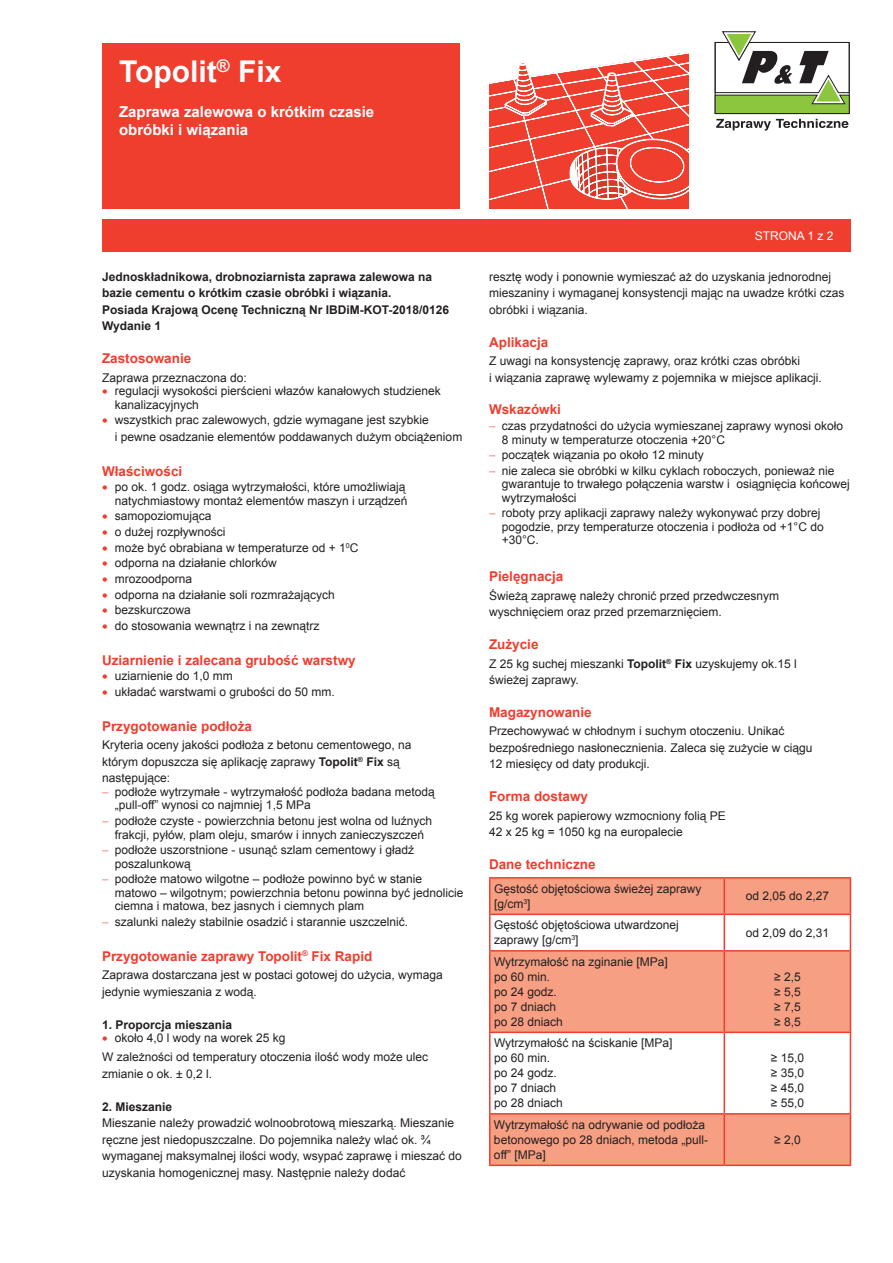
<style>
.page{position:relative;width:893px;height:1263px;background:#fff}
.page>*{position:absolute;margin:0;border:0;box-sizing:border-box;transform-origin:0 0}
.t1{font:700 30px "Arial";color:#fff}
.t2{font:700 15px/18px "Arial";color:#fff}
.t3{font:700 13.5px "Arial";color:#ef3e2e}
.t4{font:12px/15px "Arial";color:#231f20}
.t5{font:700 12px/16.5px "Arial";color:#231f20}
.t6{font:12px "Arial";color:#fff}
.s1{color:#ef3e2e}
.s2{font-weight:700}
</style>
<div class="page">
<svg style="left:489px;top:52px;width:200px;height:156px"></svg>
<div style="left:102px;top:219px;width:748px;height:33px;background:#ef3e2e"></div>
<svg style="left:714px;top:31px;width:136px;height:99px"></svg>
<div style="left:490px;top:878px;width:360px;height:286px;background:#f69f83"></div>
<svg style="left:490px;top:915px;width:360px;height:198px"></svg>
<hr style="left:489px;top:877px;width:235px;height:1px;background:#ef3e2e">
<hr style="left:489px;top:878px;width:1px;height:35px;background:#ef3e2e">
<hr style="left:724px;top:877px;width:127px;height:1px;background:#ef3e2e">
<hr style="left:724px;top:878px;width:1px;height:35px;background:#ef3e2e">
<hr style="left:850px;top:878px;width:1px;height:35px;background:#ef3e2e">
<hr style="left:489px;top:913px;width:235px;height:2px;background:#ef3e2e">
<hr style="left:489px;top:915px;width:1px;height:35px;background:#ef3e2e">
<hr style="left:724px;top:913px;width:127px;height:2px;background:#ef3e2e">
<hr style="left:724px;top:915px;width:1px;height:35px;background:#ef3e2e">
<hr style="left:850px;top:915px;width:1px;height:35px;background:#ef3e2e">
<hr style="left:489px;top:950px;width:235px;height:1px;background:#ef3e2e">
<hr style="left:489px;top:951px;width:1px;height:80px;background:#ef3e2e">
<hr style="left:724px;top:950px;width:127px;height:1px;background:#ef3e2e">
<hr style="left:724px;top:951px;width:1px;height:80px;background:#ef3e2e">
<hr style="left:850px;top:951px;width:1px;height:80px;background:#ef3e2e">
<hr style="left:489px;top:1031px;width:235px;height:2px;background:#ef3e2e">
<hr style="left:489px;top:1033px;width:1px;height:80px;background:#ef3e2e">
<hr style="left:724px;top:1031px;width:127px;height:2px;background:#ef3e2e">
<hr style="left:724px;top:1033px;width:1px;height:80px;background:#ef3e2e">
<hr style="left:850px;top:1033px;width:1px;height:80px;background:#ef3e2e">
<hr style="left:489px;top:1113px;width:235px;height:1px;background:#ef3e2e">
<hr style="left:489px;top:1114px;width:1px;height:50px;background:#ef3e2e">
<hr style="left:724px;top:1113px;width:127px;height:1px;background:#ef3e2e">
<hr style="left:724px;top:1114px;width:1px;height:50px;background:#ef3e2e">
<hr style="left:850px;top:1114px;width:1px;height:50px;background:#ef3e2e">
<hr style="left:489px;top:1164px;width:235px;height:2px;background:#ef3e2e">
<hr style="left:724px;top:1164px;width:127px;height:2px;background:#ef3e2e">
<div style="left:102px;top:43px;width:357px;height:166px;background:#ef3e2e"></div>
<h1 class="t1" style="left:119px;top:50px;width:164px">Topolit<sup>®</sup> Fix</h1>
<p class="t2" style="left:119px;top:103px;width:257px">Zaprawa zalewowa o krótkim czasie obróbki i wiązania</p>
<p class="t5" style="left:102px;top:269px;width:349px">Jednoskładnikowa, drobnoziarnista zaprawa zalewowa na bazie cementu o krótkim czasie obróbki i wiązania.<br>Posiada Krajową Ocenę Techniczną Nr IBDiM-KOT-2018/0126<br>Wydanie 1</p>
<p class="t3" style="left:102px;top:349px;width:91px">Zastosowanie</p>
<p class="t4" style="left:102px;top:370px;width:146px">Zaprawa przeznaczona do:</p>
<p class="t4" style="left:115px;top:384px;width:328px;line-height:13.5px;text-indent:-13px"><span class="s1">•</span> regulacji wysokości pierścieni włazów kanałowych studzienek kanalizacyjnych</p>
<p class="t4" style="left:115px;top:412px;width:349px;line-height:16.5px;text-indent:-13px"><span class="s1">•</span> wszystkich prac zalewowych, gdzie wymagane jest szybkie<br>i pewne osadzanie elementów poddawanych dużym obciążeniom</p>
<p class="t3" style="left:102px;top:461px;width:82px">Właściwości</p>
<p class="t4" style="left:102px;top:480px;width:307px;line-height:13.5px;text-align:right"><span class="s1">•</span> po ok. 1 godz. osiąga wytrzymałości, które umożliwiają natychmiastowy montaż elementów maszyn i urządzeń</p>
<p class="t4" style="left:102px;top:509px;width:111px"><span class="s1">•</span> samopoziomująca</p>
<p class="t4" style="left:102px;top:524px;width:125px"><span class="s1">•</span> o dużej rozpływności</p>
<p class="t4" style="left:102px;top:540px;width:258px"><span class="s1">•</span> może być obrabiana w temperaturze od + 1<sup>0</sup>C</p>
<p class="t4" style="left:102px;top:555px;width:176px"><span class="s1">•</span> odporna na działanie chlorków</p>
<p class="t4" style="left:102px;top:571px;width:92px"><span class="s1">•</span> mrozoodporna</p>
<p class="t4" style="left:102px;top:587px;width:234px"><span class="s1">•</span> odporna na działanie soli rozmrażających</p>
<p class="t4" style="left:102px;top:602px;width:90px"><span class="s1">•</span> bezskurczowa</p>
<p class="t4" style="left:102px;top:618px;width:219px"><span class="s1">•</span> do stosowania wewnątrz i na zewnątrz</p>
<p class="t3" style="left:102px;top:650px;width:255px">Uziarnienie i zalecana grubość warstwy</p>
<p class="t4" style="left:102px;top:668px;width:132px"><span class="s1">•</span> uziarnienie do 1,0 mm</p>
<p class="t4" style="left:102px;top:684px;width:234px"><span class="s1">•</span> układać warstwami o grubości do 50 mm.</p>
<p class="t3" style="left:102px;top:717px;width:152px">Przygotowanie podłoża</p>
<p class="t4" style="left:102px;top:737px;width:311px;line-height:16.5px">Kryteria oceny jakości podłoża z betonu cementowego, na którym dopuszcza się aplikację zaprawy <span class="s2">Topolit</span><sup>®</sup> <span class="s2">Fix</span> są następujące:</p>
<p class="t4" style="left:115px;top:785px;width:322px;line-height:13.5px;text-indent:-13px"><span class="s1">−</span> podłoże wytrzymałe - wytrzymałość podłoża badana metodą „pull-off” wynosi co najmniej 1,5 MPa</p>
<p class="t4" style="left:102px;top:814px;width:332px;line-height:13.5px;text-align:center"><span class="s1">−</span> podłoże czyste - powierzchnia betonu jest wolna od luźnych frakcji, pyłów, plam oleju, smarów i innych zanieczyszczeń</p>
<p class="t4" style="left:115px;top:843px;width:301px;line-height:13.5px;text-indent:-13px"><span class="s1">−</span> podłoże uszorstnione - usunąć szlam cementowy i gładź poszalunkową</p>
<p class="t4" style="left:115px;top:872px;width:350px;line-height:13.5px;text-indent:-13px"><span class="s1">−</span> podłoże matowo wilgotne – podłoże powinno być w stanie matowo – wilgotnym; powierzchnia betonu powinna być jednolicie ciemna i matowa, bez jasnych i ciemnych plam</p>
<p class="t4" style="left:102px;top:914px;width:308px"><span class="s1">−</span> szalunki należy stabilnie osadzić i starannie uszczelnić.</p>
<p class="t3" style="left:102px;top:946px;width:272px">Przygotowanie zaprawy Topolit<sup>®</sup> Fix Rapid</p>
<p class="t4" style="left:102px;top:967px;width:342px;line-height:16.5px">Zaprawa dostarczana jest w postaci gotowej do użycia, wymaga jedynie wymieszania z wodą.</p>
<p class="t5" style="left:102px;top:1016px;width:132px">1. Proporcja mieszania</p>
<p class="t4" style="left:102px;top:1029px;width:328px;line-height:18.6px"><span class="s1">•</span> około 4,0 l wody na worek 25 kg<br>W zależności od temperatury otoczenia ilość wody może ulec</p>
<p class="t4" style="left:102px;top:1066px;width:111px">zmianie o ok. ± 0,2 l.</p>
<p class="t5" style="left:102px;top:1098px;width:72px">2. Mieszanie</p>
<p class="t4" style="left:102px;top:1114px;width:361px;line-height:16.5px">Mieszanie należy prowadzić wolnoobrotową mieszarką. Mieszanie ręczne jest niedopuszczalne. Do pojemnika należy wlać ok. ¾ wymaganej maksymalnej ilości wody, wsypać zaprawę i mieszać do uzyskania homogenicznej masy. Następnie należy dodać</p>
<p class="t6" style="left:755px;top:227px;width:80px">STRONA 1 z 2</p>
<p class="t4" style="left:489px;top:268px;width:357px;line-height:16.5px">resztę wody i ponownie wymieszać aż do uzyskania jednorodnej mieszaniny i wymaganej konsystencji mając na uwadze krótki czas obróbki i wiązania.</p>
<p class="t3" style="left:489px;top:332px;width:61px">Aplikacja</p>
<p class="t4" style="left:489px;top:353px;width:334px;line-height:16.5px">Z uwagi na konsystencję zaprawy, oraz krótki czas obróbki<br>i wiązania zaprawę wylewamy z pojemnika w miejsce aplikacji.</p>
<p class="t3" style="left:489px;top:400px;width:74px">Wskazówki</p>
<p class="t4" style="left:502px;top:419px;width:343px;line-height:13.5px;text-indent:-13px"><span class="s1">−</span> czas przydatności do użycia wymieszanej zaprawy wynosi około<br>8 minuty w temperaturze otoczenia +20°C</p>
<p class="t4" style="left:489px;top:447px;width:347px;line-height:15.6px"><span class="s1">−</span> początek wiązania po około 12 minuty<br><span class="s1">−</span> nie zaleca sie obróbki w kilku cyklach roboczych, ponieważ nie</p>
<p class="t4" style="left:502px;top:477px;width:350px;line-height:13.5px">gwarantuje to trwałego połączenia warstw i osiągnięcia końcowej wytrzymałości</p>
<p class="t4" style="left:502px;top:506px;width:323px;line-height:13.5px;text-indent:-13px"><span class="s1">−</span> roboty przy aplikacji zaprawy należy wykonywać przy dobrej pogodzie, przy temperaturze otoczenia i podłoża od +1°C do +30°C.</p>
<p class="t3" style="left:489px;top:567px;width:76px">Pielęgnacja</p>
<p class="t4" style="left:489px;top:587px;width:292px;line-height:16.5px">Świeżą zaprawę należy chronić przed przedwczesnym wyschnięciem oraz przed przemarznięciem.</p>
<p class="t3" style="left:489px;top:635px;width:51px">Zużycie</p>
<p class="t4" style="left:489px;top:655px;width:309px;line-height:16.5px">Z 25 kg suchej mieszanki <span class="s2">Topolit</span><sup>®</sup> <span class="s2">Fix</span> uzyskujemy ok.15 l świeżej zaprawy.</p>
<p class="t3" style="left:489px;top:703px;width:104px">Magazynowanie</p>
<p class="t4" style="left:489px;top:723px;width:325px;line-height:16.5px">Przechowywać w chłodnym i suchym otoczeniu. Unikać bezpośredniego nasłonecznienia. Zaleca się zużycie w ciągu<br>12 miesięcy od daty produkcji.</p>
<p class="t3" style="left:489px;top:787px;width:101px">Forma dostawy</p>
<p class="t4" style="left:489px;top:807px;width:238px;line-height:16.5px">25 kg worek papierowy wzmocniony folią PE<br>42 x 25 kg = 1050 kg na europalecie</p>
<p class="t3" style="left:489px;top:855px;width:108px">Dane techniczne</p>
<p class="t4" style="left:494px;top:881px;width:209px">Gęstość objętościowa świeżej zaprawy [g/cm<sup>3</sup>]</p>
<p class="t4" style="left:746px;top:889px;width:85px">od 2,05 do 2,27</p>
<p class="t4" style="left:494px;top:918px;width:186px">Gęstość objętościowa utwardzonej zaprawy [g/cm<sup>3</sup>]</p>
<p class="t4" style="left:746px;top:925px;width:85px">od 2,09 do 2,31</p>
<p class="t4" style="left:494px;top:954px;width:175px">Wytrzymałość na zginanie [MPa] po 60 min.<br>po 24 godz.<br>po 7 dniach<br>po 28 dniach</p>
<p class="t4" style="left:774px;top:969px;width:28px;text-align:justify">≥ 2,5 ≥ 5,5 ≥ 7,5 ≥ 8,5</p>
<p class="t4" style="left:494px;top:1036px;width:180px">Wytrzymałość na ściskanie [MPa] po 60 min.<br>po 24 godz.<br>po 7 dniach<br>po 28 dniach</p>
<p class="t4" style="left:494px;top:1117px;width:216px">Wytrzymałość na odrywanie od podłoża betonowego po 28 dniach, metoda „pull&shy;off” [MPa]</p>
<p class="t4" style="left:771px;top:1051px;width:35px;text-align:justify">≥ 15,0 ≥ 35,0 ≥ 45,0 ≥ 55,0</p>
<p class="t4" style="left:774px;top:1132px;width:28px">≥ 2,0</p>
</div>
